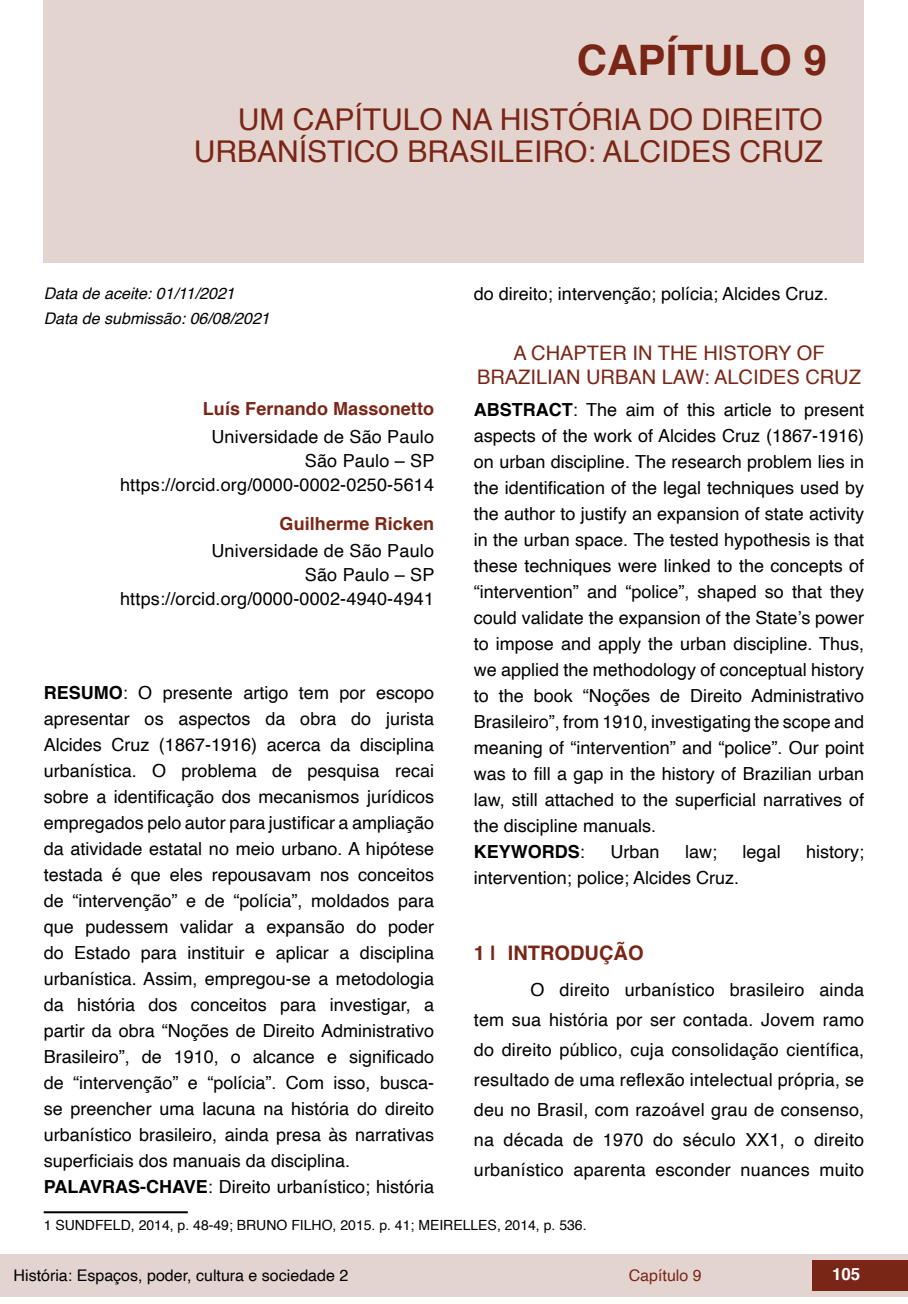
<style>
.page{position:relative;width:908px;height:1304px;background:#fff}
.page>*{position:absolute;margin:0;border:0;box-sizing:border-box;transform-origin:0 0}
.t1{font:700 42px "Helvetica";color:#7a2616}
.t2{font:30px/32px "Helvetica";color:#7a2616;text-align:right}
.t3{font:20px/24px "Helvetica";color:#7a2616;text-align:center}
.t4{font:700 20px "Helvetica";color:#7a2616}
.t5{font:18px/26px "Helvetica";color:#000;text-align:right}
.t6{font:700 18px "Helvetica";letter-spacing:.005em;color:#7a2616}
.t7{font:700 16.8px "Helvetica";color:#fff}
.t8{font:italic 16px "Helvetica";color:#000}
.t9{font:16px "Helvetica";color:#000}
.t10{font:16px "Helvetica";color:#7a2616}
.t11{font:14px "Helvetica";color:#000}
.s1{font-weight:700}
</style>
<div class="page">
<div style="left:0;top:1254px;width:906px;height:43px;background:#e4d4d0"></div>
<div style="left:812px;top:1261px;width:95px;height:30px;background:#7a2616"></div>
<div style="left:44px;top:0;width:819px;height:263px;background:#e4d4d0"></div>
<hr style="left:44px;top:1211px;width:144px;height:2px;background:#000">
<h1 class="t1" style="left:576px;top:26px;width:251px">CAPÍTULO 9</h1>
<h2 class="t2" style="left:194px;top:104px;width:630px">UM CAPÍTULO NA HISTÓRIA DO DIREITO<br>URBANÍSTICO BRASILEIRO: ALCIDES CRUZ</h2>
<p class="t8" style="left:44px;top:280px;width:192px">Data de aceite: 01/11/2021</p>
<p class="t8" style="left:44px;top:306px;width:227px">Data de submissão: 06/08/2021</p>
<p class="t5" style="left:473px;top:281px;width:356px">do direito; intervenção; polícia; Alcides Cruz.</p>
<p class="t3" style="left:477px;top:342px;width:385px">A CHAPTER IN THE HISTORY OF<br>BRAZILIAN URBAN LAW: ALCIDES CRUZ</p>
<p class="t5" style="left:473px;top:397px;width:392px;text-align:left"><span class="s1">ABSTRACT</span>: The aim of this article to present aspects of the work of Alcides Cruz (1867-1916) on urban discipline. The research problem lies in the identification of the legal techniques used by the author to justify an expansion of state activity in the urban space. The tested hypothesis is that these techniques were linked to the concepts of “intervention” and “police”, shaped so that they could validate the expansion of the State’s power to impose and apply the urban discipline. Thus, we applied the methodology of conceptual history to the book “Noções de Direito Administrativo Brasileiro”, from 1910, investigating the scope and meaning of “intervention” and “police”. Our point was to fill a gap in the history of Brazilian urban law, still attached to the superficial narratives of the discipline manuals.<br><span class="s1">KEYWORDS</span>:</p>
<p class="t6" style="left:203px;top:395px;width:233px">Luís Fernando Massonetto</p>
<p class="t5" style="left:120px;top:425px;width:315px;line-height:24px">Universidade de São Paulo<br>São Paulo – SP https://orcid.org/0000-0002-0250-5614</p>
<p class="t6" style="left:279px;top:509px;width:156px">Guilherme Ricken</p>
<p class="t5" style="left:120px;top:540px;width:315px;line-height:24px">Universidade de São Paulo<br>São Paulo – SP https://orcid.org/0000-0002-4940-4941</p>
<p class="t5" style="left:44px;top:681px;width:392px;text-align:left"><span class="s1">RESUMO</span>: O presente artigo tem por escopo apresentar os aspectos da obra do jurista Alcides Cruz (1867-1916) acerca da disciplina urbanística. O problema de pesquisa recai sobre a identificação dos mecanismos jurídicos empregados pelo autor para justificar a ampliação da atividade estatal no meio urbano. A hipótese testada é que eles repousavam nos conceitos de “intervenção” e de “polícia”, moldados para que pudessem validar a expansão do poder do Estado para instituir e aplicar a disciplina urbanística. Assim, empregou-se a metodologia da história dos conceitos para investigar, a partir da obra “Noções de Direito Administrativo Brasileiro”, de 1910, o alcance e significado de “intervenção” e “polícia”. Com isso, busca&shy;se preencher uma lacuna na história do direito urbanístico brasileiro, ainda presa às narrativas superficiais dos manuais da disciplina.<br><span class="s1">PALAVRAS-CHAVE</span>: Direito urbanístico; história</p>
<p class="t11" style="left:44px;top:1215px;width:544px">1 SUNDFELD, 2014, p. 48-49; BRUNO FILHO, 2015. p. 41; MEIRELLES, 2014, p. 536.</p>
<p class="t5" style="left:610px;top:839px;width:51px">Urban</p>
<p class="t5" style="left:684px;top:839px;width:34px">law;</p>
<p class="t5" style="left:742px;top:839px;width:40px">legal</p>
<p class="t5" style="left:805px;top:839px;width:60px">history;</p>
<p class="t5" style="left:473px;top:865px;width:267px">intervention; police; Alcides Cruz.</p>
<p class="t4" style="left:473px;top:937px;width:171px">1 | INTRODUÇÃO</p>
<p class="t5" style="left:473px;top:975px;width:392px;line-height:30px;text-align:justify;text-indent:57px">O direito urbanístico brasileiro ainda tem sua história por ser contada. Jovem ramo do direito público, cuja consolidação científica, resultado de uma reflexão intelectual própria, se deu no Brasil, com razoável grau de consenso, na década de 1970 do século XX1, o direito urbanístico aparenta esconder nuances muito</p>
<p class="t9" style="left:14px;top:1263px;width:336px">História: Espaços, poder, cultura e sociedade 2</p>
<p class="t10" style="left:628px;top:1263px;width:74px">Capítulo 9</p>
<p class="t7" style="left:831px;top:1261px;width:30px">105</p>
</div>
